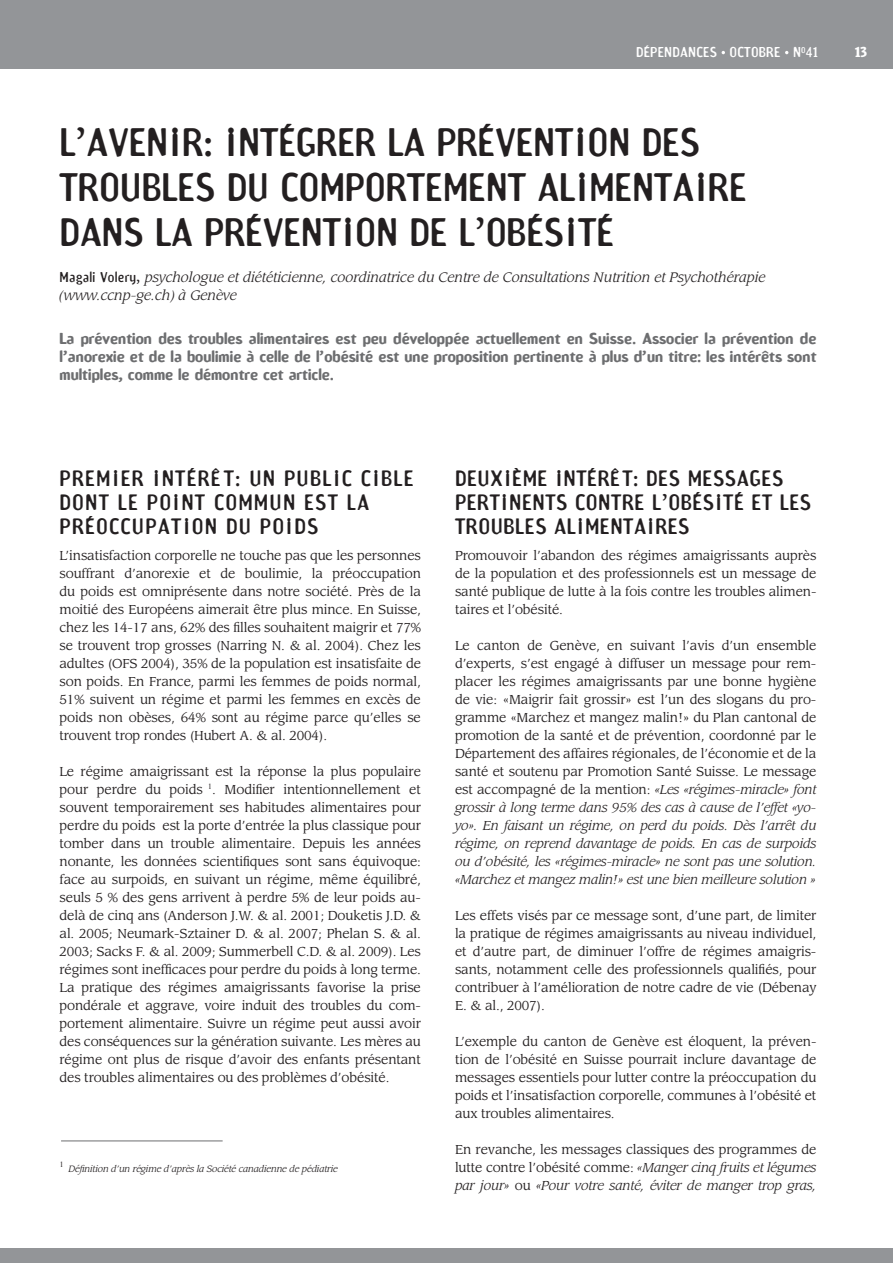
<style>
.page{position:relative;width:893px;height:1263px;background:#fff}
.page>*{position:absolute;margin:0;border:0;box-sizing:border-box;transform-origin:0 0}
.t1{font:37.5px/45px "Amoebia Sans";color:#231f20}
.t2{font:21px/24px "Amoebia Sans";letter-spacing:.03em;color:#231f20}
.t3{font:21px/24px "Amoebia Sans";letter-spacing:.06em;color:#231f20}
.t4{font:700 15px/18px "Amoebia";color:#6d6e70;text-align:justify}
.t5{font:italic 13.5px/18px "Leawood";color:#231f20}
.t6{font:13.5px "Amoebia Sans";letter-spacing:.02em;color:#fff}
.t7{font:700 13.5px "Amoebia";color:#fff}
.t8{font:12.75px/18px "Leawood";letter-spacing:-.01em;color:#231f20;text-align:justify}
.t9{font:italic 9px "Leawood";letter-spacing:-.01em;color:#231f20}
.t10{font:7.5px "Leawood";color:#231f20}
.s1{font-family:"Amoebia Sans";font-style:normal}
.s2{font-style:italic}
</style>
<div class="page">
<div style="left:0;top:0;width:893px;height:68px;background:#939598"></div>
<div style="left:0;top:1249px;width:893px;height:14px;background:#939598"></div>
<hr style="left:61px;top:1141px;width:162px;height:1px;background:#6d6e70">
<p class="t6" style="left:636px;top:45px;width:184px">DÉPENDANCES OCTOBRE N<sup>O</sup>41</p>
<p class="t7" style="left:855px;top:46px;width:14px">13</p>
<h1 class="t1" style="left:60px;top:121px;width:689px">L’AVENIR: INTÉGRER LA PRÉVENTION DES<br>TROUBLES DU COMPORTEMENT ALIMENTAIRE<br>DANS LA PRÉVENTION DE L’OBÉSITÉ</h1>
<p class="t5" style="left:60px;top:270px;width:708px"><span class="s1">Magali Volery,</span> psychologue et diététicienne, coordinatrice du Centre de Consultations Nutrition et Psychothérapie (www.ccnp-ge.ch) à Genève</p>
<p class="t4" style="left:60px;top:330px;width:758px">La prévention des troubles alimentaires est peu développée actuellement en Suisse. Associer la prévention de l’anorexie et de la boulimie à celle de l’obésité est une proposition pertinente à plus d’un titre: les intérêts sont multiples, comme le démontre cet article.</p>
<h2 class="t3" style="left:60px;top:467px;width:355px">PREMIER INTÉRÊT: UN PUBLIC CIBLE<br>DONT LE POINT COMMUN EST LA<br>PRÉOCCUPATION DU POIDS</h2>
<p class="t8" style="left:60px;top:547px;width:363px">L’insatisfaction corporelle ne touche pas que les personnes souffrant d’anorexie et de boulimie, la préoccupation du poids est omniprésente dans notre société. Près de la moitié des Européens aimerait être plus mince. En Suisse, chez les 14-17 ans, 62% des filles souhaitent maigrir et 77% se trouvent trop grosses (Narring N. &amp; al. 2004). Chez les adultes (OFS 2004), 35% de la population est insatisfaite de son poids. En France, parmi les femmes de poids normal, 51% suivent un régime et parmi les femmes en excès de poids non obèses, 64% sont au régime parce qu’elles se trouvent trop rondes (Hubert A. &amp; al. 2004).</p>
<p class="t8" style="left:60px;top:763px;width:363px">Le régime amaigrissant est la réponse la plus populaire pour perdre du poids <sup>1</sup>. Modifier intentionnellement et souvent temporairement ses habitudes alimentaires pour perdre du poids est la porte d’entrée la plus classique pour tomber dans un trouble alimentaire. Depuis les années nonante, les données scientifiques sont sans équivoque: face au surpoids, en suivant un régime, même équilibré, seuls 5 % des gens arrivent à perdre 5% de leur poids au&shy;delà de cinq ans (Anderson J.W. &amp; al. 2001; Douketis J.D. &amp; al. 2005; Neumark-Sztainer D. &amp; al. 2007; Phelan S. &amp; al.<br>2003; Sacks F. &amp; al. 2009; Summerbell C.D. &amp; al. 2009). Les régimes sont inefficaces pour perdre du poids à long terme.<br>La pratique des régimes amaigrissants favorise la prise pondérale et aggrave, voire induit des troubles du com&shy;portement alimentaire. Suivre un régime peut aussi avoir des conséquences sur la génération suivante. Les mères au régime ont plus de risque d’avoir des enfants présentant des troubles alimentaires ou des problèmes d’obésité.</p>
<p class="t10" style="left:60px;top:1161px;width:6px">1</p>
<p class="t9" style="left:69px;top:1164px;width:271px">Définition d’un régime d’après la Société canadienne de pédiatrie</p>
<h2 class="t2" style="left:455px;top:467px;width:358px">DEUXIÈME INTÉRÊT: DES MESSAGES<br>PERTINENTS CONTRE L’OBÉSITÉ ET LES<br>TROUBLES ALIMENTAIRES</h2>
<p class="t8" style="left:455px;top:547px;width:363px">Promouvoir l’abandon des régimes amaigrissants auprès de la population et des professionnels est un message de santé publique de lutte à la fois contre les troubles alimen&shy;taires et l’obésité.</p>
<p class="t8" style="left:455px;top:637px;width:363px">Le canton de Genève, en suivant l’avis d’un ensemble d’experts, s’est engagé à diffuser un message pour rem&shy;placer les régimes amaigrissants par une bonne hygiène de vie: «Maigrir fait grossir» est l’un des slogans du pro&shy;gramme «Marchez et mangez malin!» du Plan cantonal de promotion de la santé et de prévention, coordonné par le Département des affaires régionales, de l’économie et de la santé et soutenu par Promotion Santé Suisse. Le message est accompagné de la mention: <span class="s2">«Les «régimes-miracle» font grossir à long terme dans 95% des cas à cause de l’effet «yo&shy;yo». En faisant un régime, on perd du poids. Dès l’arrêt du régime, on reprend davantage de poids. En cas de surpoids ou d’obésité, les «régimes-miracle» ne sont pas une solution. «Marchez et mangez malin!» est une bien meilleure solution »</span></p>
<p class="t8" style="left:455px;top:907px;width:363px">Les effets visés par ce message sont, d’une part, de limiter la pratique de régimes amaigrissants au niveau individuel, et d’autre part, de diminuer l’offre de régimes amaigris&shy;sants, notamment celle des professionnels qualifiés, pour contribuer à l’amélioration de notre cadre de vie (Débenay E. &amp; al., 2007).</p>
<p class="t8" style="left:455px;top:1033px;width:363px">L’exemple du canton de Genève est éloquent, la préven&shy;tion de l’obésité en Suisse pourrait inclure davantage de messages essentiels pour lutter contre la préoccupation du poids et l’insatisfaction corporelle, communes à l’obésité et aux troubles alimentaires.</p>
<p class="t8" style="left:455px;top:1141px;width:363px">En revanche, les messages classiques des programmes de lutte contre l’obésité comme: <span class="s2">«Manger cinq fruits et légumes par jour»</span> ou <span class="s2">«Pour votre santé, éviter de manger trop gras,</span></p>
</div>
